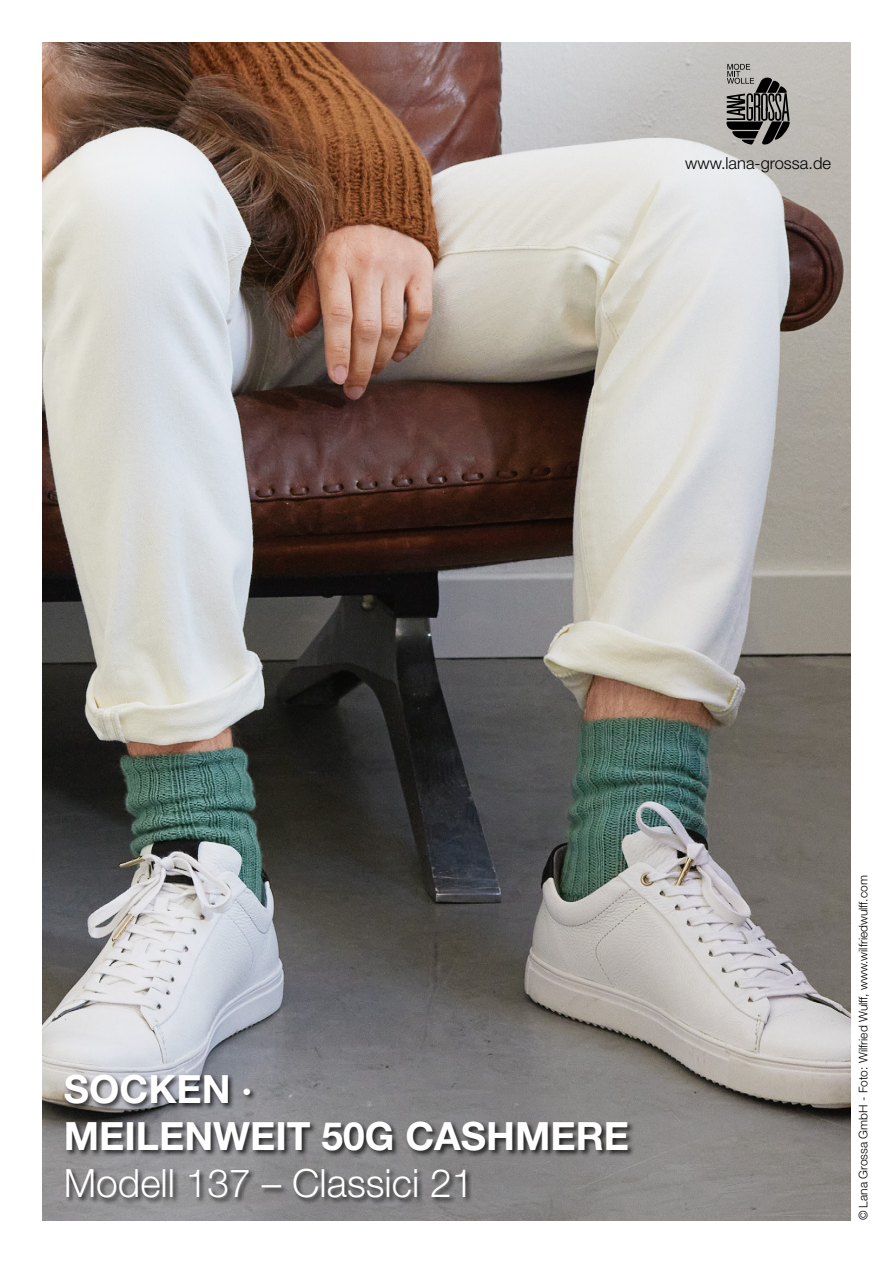
<style>
.page{position:relative;width:893px;height:1263px;background:#fff}
.page>*{position:absolute;margin:0;border:0;box-sizing:border-box;transform-origin:0 0}
.t1{font:700 39px/46.8px "Helvetica Neue LT";color:#fff}
.t2{font:300 39px "Helvetica Neue LT";color:#fff}
.t3{font:300 16.5px "Helvetica Neue LT";color:#000}
.t4{font:300 12px "Helvetica Neue LT";color:#000}
</style>
<div class="page">
<img style="left:43px;top:43px;width:807px;height:1177px">
<svg style="left:726px;top:64px;width:65px;height:81px;background:#73716f"></svg>
<div style="left:63px;top:1073px;width:572px;height:132px;background:#000;opacity:.75"></div>
<h2 class="t3" style="left:685px;top:153px;width:147px">www.lana-grossa.de</h2>
<h1 class="t1" style="left:64px;top:1065px;width:567px">SOCKEN ·<br>MEILENWEIT 50G CASHMERE</h1>
<h1 class="t2" style="left:64px;top:1159px;width:411px">Modell 137 – Classici 21</h1>
<p class="t4" style="left:856px;top:1220px;width:347px;rotate:-90deg">© Lana Grossa GmbH - Foto: Wilfried Wulff, www.wilfriedwulff.com</p>
</div>
